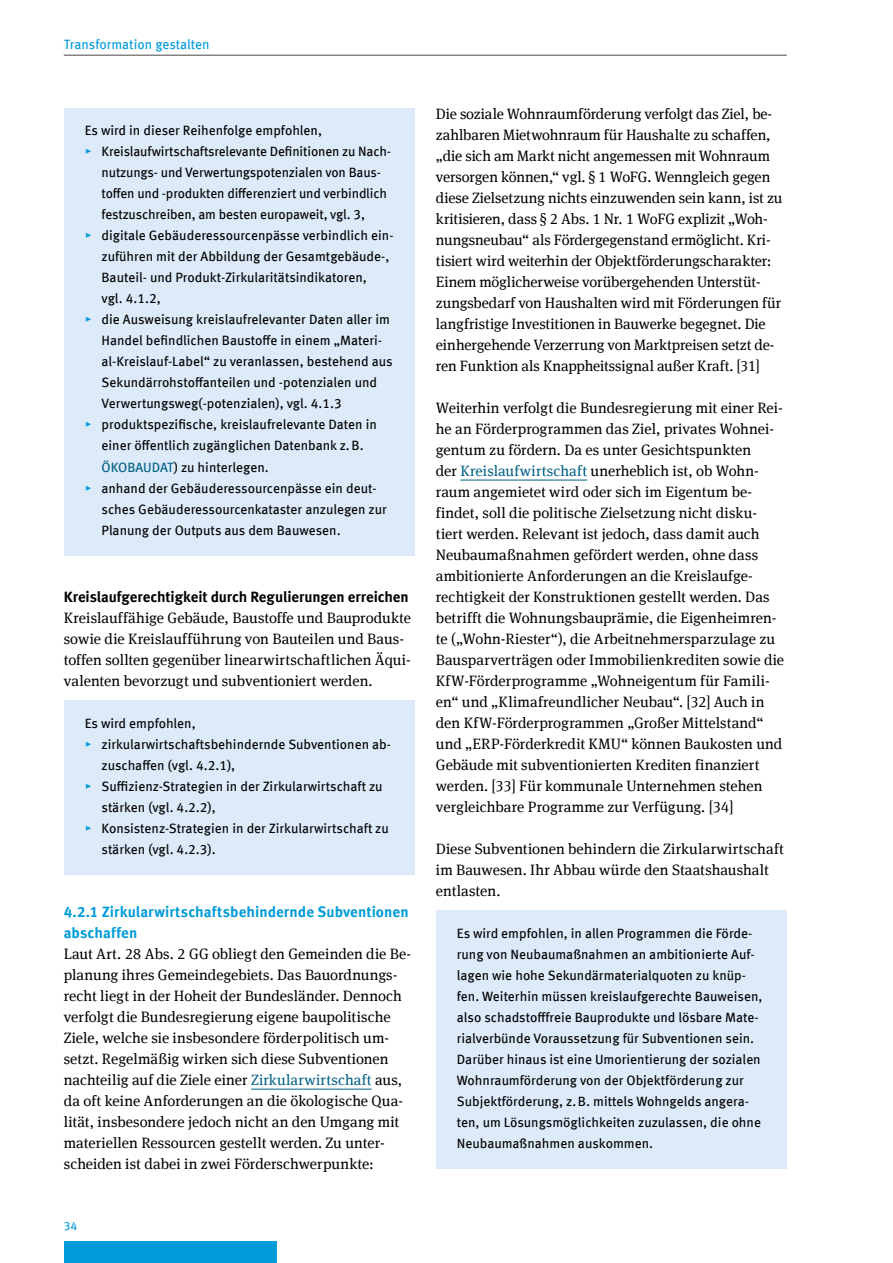
<style>
.page{position:relative;width:893px;height:1263px;background:#fff}
.page>*{position:absolute;margin:0;border:0;box-sizing:border-box;transform-origin:0 0}
.Innenseiten_P_Copy{font:15px/21px "Meta Serif Offc";color:#000}
.Innenseiten_H4_Headline{font:700 15px/21px "Meta Offc";color:#009bd9}
.Innenseiten_P_Copy_Headline_bold{font:700 15px "Meta Offc";letter-spacing:-.005em;color:#000}
.Infoboxen_P_Copy_STG_Infotext_einspaltig{font:13.5px/21px "Meta Offc";color:#000}
.t1{font:13.5px "Meta Offc";letter-spacing:-.005em;color:#009bd9}
.t2{font:12px "Meta Offc";color:#009bd9}
.s1{color:#009bd9}
.s2{color:#006085}
</style>
<div class="page">
<div style="left:64px;top:1242px;width:212px;height:21px;background:#009bd9"></div>
<hr style="left:64px;top:55px;width:723px;height:1px;background:#484847">
<div style="left:64px;top:108px;width:351px;height:49px;background:#dceaf9"></div>
<div style="left:64px;top:114px;width:351px;height:127px;background:#dceaf9"></div>
<div style="left:64px;top:198px;width:351px;height:127px;background:#dceaf9"></div>
<div style="left:64px;top:282px;width:351px;height:148px;background:#dceaf9"></div>
<div style="left:64px;top:387px;width:351px;height:106px;background:#dceaf9"></div>
<div style="left:64px;top:450px;width:351px;height:106px;background:#dceaf9"></div>
<div style="left:64px;top:700px;width:351px;height:49px;background:#dceaf9"></div>
<div style="left:64px;top:748px;width:351px;height:85px;background:#dceaf9"></div>
<div style="left:64px;top:790px;width:351px;height:85px;background:#dceaf9"></div>
<hr style="left:251px;top:1089px;width:121px;height:1px;background:#006085">
<hr style="left:460px;top:480px;width:127px;height:1px;background:#006085">
<div style="left:436px;top:910px;width:351px;height:259px;background:#dceaf9"></div>
<p class="t1" style="left:64px;top:36px;width:147px">Transformation gestalten</p>
<p class="Infoboxen_P_Copy_STG_Infotext_einspaltig" style="left:85px;top:121px;width:239px">Es wird in dieser Reihenfolge empfohlen,</p>
<p class="Infoboxen_P_Copy_STG_Infotext_einspaltig" style="left:102px;top:142px;width:291px;text-indent:-17px"><span class="s1">▸</span> Kreislaufwirtschaftsrelevante Definitionen zu Nach&shy;nutzungs- und Verwertungspotenzialen von Baus&shy;toffen und -produkten differenziert und verbindlich festzuschreiben, am besten europaweit, vgl. 3,</p>
<p class="Infoboxen_P_Copy_STG_Infotext_einspaltig" style="left:102px;top:226px;width:294px;text-indent:-17px"><span class="s1">▸</span> digitale Gebäuderessourcenpässe verbindlich ein&shy;zuführen mit der Abbildung der Gesamtgebäude-, Bauteil- und Produkt-Zirkularitätsindikatoren,<br>vgl. 4.1.2,</p>
<p class="Infoboxen_P_Copy_STG_Infotext_einspaltig" style="left:102px;top:310px;width:293px;text-indent:-17px"><span class="s1">▸</span> die Ausweisung kreislaufrelevanter Daten aller im Handel befindlichen Baustoffe in einem „Materi&shy;al-Kreislauf-Label“ zu veranlassen, bestehend aus Sekundärrohstoffanteilen und -potenzialen und Verwertungsweg(-potenzialen), vgl. 4.1.3</p>
<p class="Infoboxen_P_Copy_STG_Infotext_einspaltig" style="left:102px;top:415px;width:277px;text-indent:-17px"><span class="s1">▸</span> produktspezifische, kreislaufrelevante Daten in einer öffentlich zugänglichen Datenbank z.B.<br><span class="s2">ÖKOBAUDAT</span>) zu hinterlegen.</p>
<p class="Infoboxen_P_Copy_STG_Infotext_einspaltig" style="left:102px;top:478px;width:287px;text-indent:-17px"><span class="s1">▸</span> anhand der Gebäuderessourcenpässe ein deut&shy;sches Gebäuderessourcenkataster anzulegen zur<br>Planung der Outputs aus dem Bauwesen.</p>
<p class="Innenseiten_P_Copy_Headline_bold" style="left:64px;top:587px;width:347px">Kreislaufgerechtigkeit durch Regulierungen erreichen</p>
<p class="Innenseiten_P_Copy" style="left:64px;top:607px;width:349px">Kreislauffähige Gebäude, Baustoffe und Bauprodukte sowie die Kreislaufführung von Bauteilen und Baus&shy;toffen sollten gegenüber linearwirtschaftlichen Äqui&shy;valenten bevorzugt und subventioniert werden.</p>
<p class="Infoboxen_P_Copy_STG_Infotext_einspaltig" style="left:85px;top:713px;width:112px">Es wird empfohlen,</p>
<p class="Infoboxen_P_Copy_STG_Infotext_einspaltig" style="left:102px;top:734px;width:291px;text-indent:-17px"><span class="s1">▸</span> zirkularwirtschaftsbehindernde Subventionen ab&shy;zuschaffen (vgl. 4.2.1),</p>
<p class="Infoboxen_P_Copy_STG_Infotext_einspaltig" style="left:102px;top:776px;width:283px;text-indent:-17px"><span class="s1">▸</span> Suffizienz-Strategien in der Zirkularwirtschaft zu stärken (vgl. 4.2.2),</p>
<p class="Infoboxen_P_Copy_STG_Infotext_einspaltig" style="left:102px;top:818px;width:289px;text-indent:-17px"><span class="s1">▸</span> Konsistenz-Strategien in der Zirkularwirtschaft zu stärken (vgl. 4.2.3).</p>
<h4 class="Innenseiten_H4_Headline" style="left:64px;top:901px;width:346px">4.2.1 Zirkularwirtschaftsbehindernde Subventionen abschaffen</h4>
<p class="Innenseiten_P_Copy" style="left:64px;top:943px;width:349px">Laut Art. 28 Abs. 2 GG obliegt den Gemeinden die Be&shy;planung ihres Gemeindegebiets. Das Bauordnungs&shy;recht liegt in der Hoheit der Bundesländer. Dennoch verfolgt die Bundesregierung eigene baupolitische Ziele, welche sie insbesondere förderpolitisch um&shy;setzt. Regelmäßig wirken sich diese Subventionen nachteilig auf die Ziele einer <span class="s2">Zirkularwirtschaft</span> aus, da oft keine Anforderungen an die ökologische Qua&shy;lität, insbesondere jedoch nicht an den Umgang mit materiellen Ressourcen gestellt werden. Zu unter&shy;scheiden ist dabei in zwei Förderschwerpunkte:</p>
<p class="t2" style="left:64px;top:1218px;width:15px">34</p>
<p class="Innenseiten_P_Copy" style="left:436px;top:103px;width:348px">Die soziale Wohnraumförderung verfolgt das Ziel, be&shy;zahlbaren Mietwohnraum für Haushalte zu schaffen, „die sich am Markt nicht angemessen mit Wohnraum versorgen können,“ vgl. § 1 WoFG. Wenngleich gegen diese Zielsetzung nichts einzuwenden sein kann, ist zu kritisieren, dass § 2 Abs. 1 Nr. 1 WoFG explizit „Woh&shy;nungsneubau“ als Fördergegenstand ermöglicht. Kri&shy;tisiert wird weiterhin der Objektförderungscharakter:<br>Einem möglicherweise vorübergehenden Unterstüt&shy;zungsbedarf von Haushalten wird mit Förderungen für langfristige Investitionen in Bauwerke begegnet. Die einhergehende Verzerrung von Marktpreisen setzt de&shy;ren Funktion als Knappheitssignal außer Kraft. [31]</p>
<p class="Innenseiten_P_Copy" style="left:436px;top:397px;width:350px">Weiterhin verfolgt die Bundesregierung mit einer Rei&shy;he an Förderprogrammen das Ziel, privates Wohnei&shy;gentum zu fördern. Da es unter Gesichtspunkten<br>der <span class="s2">Kreislaufwirtschaft</span> unerheblich ist, ob Wohn&shy;raum angemietet wird oder sich im Eigentum be&shy;findet, soll die politische Zielsetzung nicht disku&shy;tiert werden. Relevant ist jedoch, dass damit auch Neubaumaßnahmen gefördert werden, ohne dass ambitionierte Anforderungen an die Kreislaufge&shy;rechtigkeit der Konstruktionen gestellt werden. Das betrifft die Wohnungsbauprämie, die Eigenheimren&shy;te („Wohn-Riester“), die Arbeitnehmersparzulage zu Bausparverträgen oder Immobilienkrediten sowie die KfW-Förderprogramme „Wohneigentum für Famili&shy;en“ und „Klimafreundlicher Neubau“. [32] Auch in den KfW-Förderprogrammen „Großer Mittelstand“ und „ERP-Förderkredit KMU“ können Baukosten und Gebäude mit subventionierten Krediten finanziert werden. [33] Für kommunale Unternehmen stehen vergleichbare Programme zur Verfügung. [34]</p>
<p class="Innenseiten_P_Copy" style="left:436px;top:838px;width:350px">Diese Subventionen behindern die Zirkularwirtschaft im Bauwesen. Ihr Abbau würde den Staatshaushalt entlasten.</p>
<p class="Infoboxen_P_Copy_STG_Infotext_einspaltig" style="left:457px;top:923px;width:307px">Es wird empfohlen, in allen Programmen die Förde&shy;rung von Neubaumaßnahmen an ambitionierte Auf&shy;lagen wie hohe Sekundärmaterialquoten zu knüp&shy;fen. Weiterhin müssen kreislaufgerechte Bauweisen, also schadstofffreie Bauprodukte und lösbare Mate&shy;rialverbünde Voraussetzung für Subventionen sein.<br>Darüber hinaus ist eine Umorientierung der sozialen Wohnraumförderung von der Objektförderung zur Subjektförderung, z.B. mittels Wohngelds angera&shy;ten, um Lösungsmöglichkeiten zuzulassen, die ohne Neubaumaßnahmen auskommen.</p>
</div>
